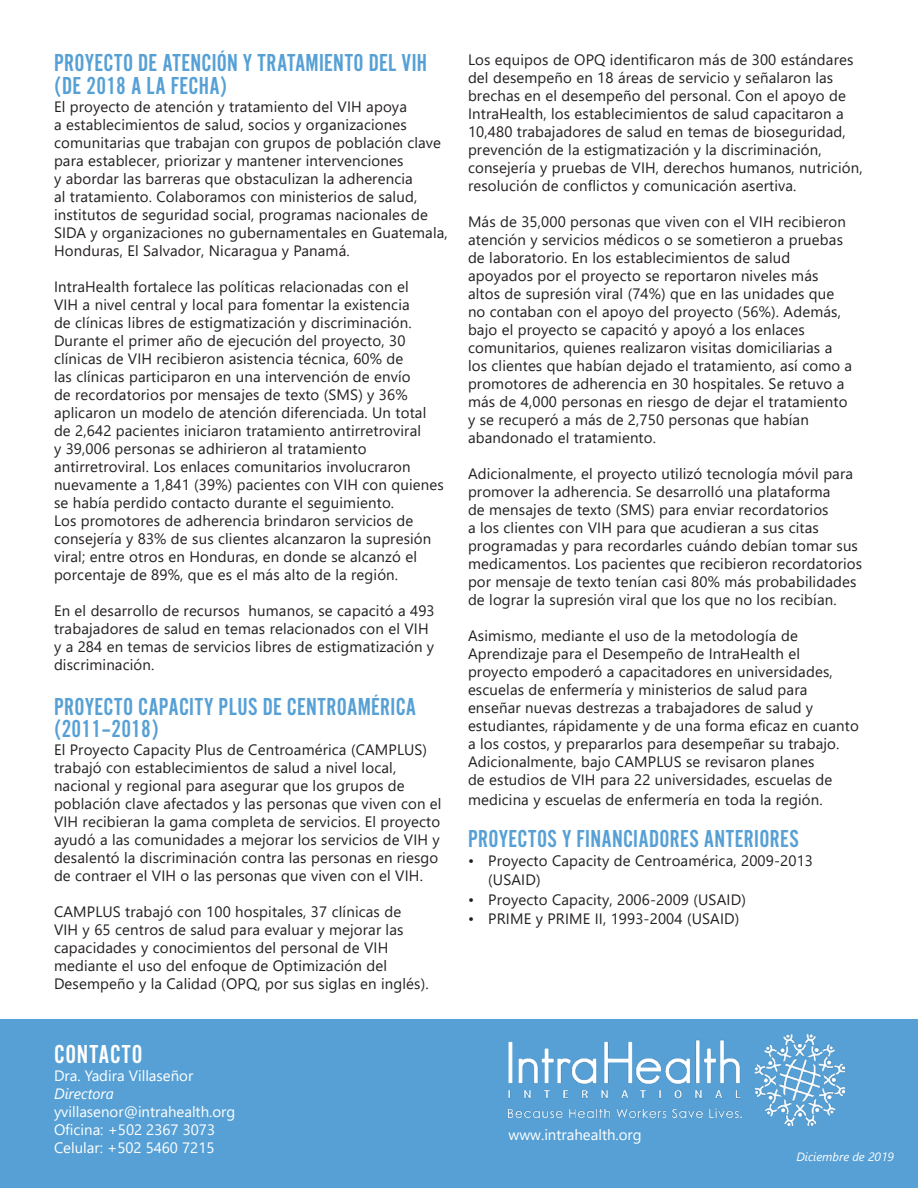
<style>
.page{position:relative;width:918px;height:1188px;background:#fff}
.page>*{position:absolute;margin:0;border:0;box-sizing:border-box;transform-origin:0 0}
.t1{font:27px "Alternate Got No 2 D";letter-spacing:.035em;color:#fff}
.body_copy{font:25.5px/22.5px "Alternate Got No 2 D";letter-spacing:.01em;color:#56a0d5}
.body_copy-2{font:15px/18px "Segoe UI";letter-spacing:.01em;color:#231f20}
.t2{font:15px "Segoe UI";color:#fff}
.t3{font:italic 15px "Segoe UI";color:#fff}
.t4{font:italic 12px "Segoe UI";color:#fff}
</style>
<div class="page">
<div style="left:0;top:1020px;width:918px;height:168px;background:#56a0d5"></div>
<img style="left:508px;top:1035px;width:337px;height:90px">
<p class="body_copy" style="left:54px;top:52px;width:375px">PROYECTO DE ATENCIÓN Y TRATAMIENTO DEL VIH (DE 2018 A LA FECHA)</p>
<p class="body_copy-2" style="left:54px;top:96px;width:395px">El proyecto de atención y tratamiento del VIH apoya<br>a establecimientos de salud, socios y organizaciones comunitarias que trabajan con grupos de población clave para establecer, priorizar y mantener intervenciones<br>y abordar las barreras que obstaculizan la adherencia<br>al tratamiento. Colaboramos con ministerios de salud, institutos de seguridad social, programas nacionales de SIDA y organizaciones no gubernamentales en Guatemala, Honduras, El Salvador, Nicaragua y Panamá.</p>
<p class="body_copy-2" style="left:54px;top:276px;width:391px">IntraHealth fortalece las políticas relacionadas con el<br>VIH a nivel central y local para fomentar la existencia<br>de clínicas libres de estigmatización y discriminación.<br>Durante el primer año de ejecución del proyecto, 30 clínicas de VIH recibieron asistencia técnica, 60% de<br>las clínicas participaron en una intervención de envío<br>de recordatorios por mensajes de texto (SMS) y 36% aplicaron un modelo de atención diferenciada. Un total de 2,642 pacientes iniciaron tratamiento antirretroviral<br>y 39,006 personas se adhirieron al tratamiento antirretroviral. Los enlaces comunitarios involucraron nuevamente a 1,841 (39%) pacientes con VIH con quienes se había perdido contacto durante el seguimiento.<br>Los promotores de adherencia brindaron servicios de consejería y 83% de sus clientes alcanzaron la supresión viral; entre otros en Honduras, en donde se alcanzó el porcentaje de 89%, que es el más alto de la región.</p>
<p class="body_copy-2" style="left:54px;top:600px;width:382px">En el desarrollo de recursos humanos, se capacitó a 493 trabajadores de salud en temas relacionados con el VIH y a 284 en temas de servicios libres de estigmatización y discriminación.</p>
<p class="body_copy" style="left:54px;top:695px;width:364px">PROYECTO CAPACITY PLUS DE CENTROAMÉRICA (2011–2018)</p>
<p class="body_copy-2" style="left:54px;top:739px;width:389px">El Proyecto Capacity Plus de Centroamérica (CAMPLUS) trabajó con establecimientos de salud a nivel local, nacional y regional para asegurar que los grupos de población clave afectados y las personas que viven con el VIH recibieran la gama completa de servicios. El proyecto ayudó a las comunidades a mejorar los servicios de VIH y desalentó la discriminación contra las personas en riesgo de contraer el VIH o las personas que viven con el VIH.</p>
<p class="body_copy-2" style="left:54px;top:901px;width:376px">CAMPLUS trabajó con 100 hospitales, 37 clínicas de VIH y 65 centros de salud para evaluar y mejorar las capacidades y conocimientos del personal de VIH mediante el uso del enfoque de Optimización del Desempeño y la Calidad (OPQ, por sus siglas en inglés).</p>
<p class="t1" style="left:54px;top:1040px;width:90px">CONTACTO</p>
<p class="t2" style="left:54px;top:1061px;width:141px">Dra. Yadira Villaseñor</p>
<p class="t3" style="left:54px;top:1079px;width:61px">Directora</p>
<p class="t2" style="left:54px;top:1097px;width:183px">yvillasenor@intrahealth.org</p>
<p class="t2" style="left:54px;top:1115px;width:163px">Oficina: +502 2367 3073</p>
<p class="t2" style="left:54px;top:1133px;width:162px">Celular: +502 5460 7215</p>
<p class="body_copy-2" style="left:468px;top:49px;width:396px">Los equipos de OPQ identificaron más de 300 estándares del desempeño en 18 áreas de servicio y señalaron las brechas en el desempeño del personal. Con el apoyo de IntraHealth, los establecimientos de salud capacitaron a 10,480 trabajadores de salud en temas de bioseguridad, prevención de la estigmatización y la discriminación, consejería y pruebas de VIH, derechos humanos, nutrición, resolución de conflictos y comunicación asertiva.</p>
<p class="body_copy-2" style="left:468px;top:211px;width:386px">Más de 35,000 personas que viven con el VIH recibieron atención y servicios médicos o se sometieron a pruebas de laboratorio. En los establecimientos de salud apoyados por el proyecto se reportaron niveles más altos de supresión viral (74%) que en las unidades que no contaban con el apoyo del proyecto (56%). Además, bajo el proyecto se capacitó y apoyó a los enlaces comunitarios, quienes realizaron visitas domiciliarias a los clientes que habían dejado el tratamiento, así como a promotores de adherencia en 30 hospitales. Se retuvo a más de 4,000 personas en riesgo de dejar el tratamiento y se recuperó a más de 2,750 personas que habían abandonado el tratamiento.</p>
<p class="body_copy-2" style="left:468px;top:463px;width:396px">Adicionalmente, el proyecto utilizó tecnología móvil para promover la adherencia. Se desarrolló una plataforma<br>de mensajes de texto (SMS) para enviar recordatorios<br>a los clientes con VIH para que acudieran a sus citas programadas y para recordarles cuándo debían tomar sus medicamentos. Los pacientes que recibieron recordatorios por mensaje de texto tenían casi 80% más probabilidades de lograr la supresión viral que los que no los recibían.</p>
<p class="body_copy-2" style="left:468px;top:625px;width:392px">Asimismo, mediante el uso de la metodología de Aprendizaje para el Desempeño de IntraHealth el proyecto empoderó a capacitadores en universidades, escuelas de enfermería y ministerios de salud para enseñar nuevas destrezas a trabajadores de salud y estudiantes, rápidamente y de una forma eficaz en cuanto a los costos, y prepararlos para desempeñar su trabajo.<br>Adicionalmente, bajo CAMPLUS se revisaron planes<br>de estudios de VIH para 22 universidades, escuelas de</p>
<p class="body_copy-2" style="left:468px;top:789px;width:356px">medicina y escuelas de enfermería en toda la región.</p>
<p class="body_copy" style="left:468px;top:828px;width:332px">PROYECTOS Y FINANCIADORES ANTERIORES</p>
<p class="body_copy-2" style="left:488px;top:850px;width:326px;line-height:19.2px;text-indent:-20px">• Proyecto Capacity de Centroamérica, 2009-2013 (USAID)</p>
<p class="body_copy-2" style="left:468px;top:889px;width:279px">• Proyecto Capacity, 2006-2009 (USAID)</p>
<p class="body_copy-2" style="left:468px;top:908px;width:273px">• PRIME y PRIME II, 1993-2004 (USAID)</p>
<p class="t2" style="left:509px;top:1121px;width:135px">www.intrahealth.org</p>
<p class="t4" style="left:796px;top:1145px;width:99px">Diciembre de 2019</p>
</div>
